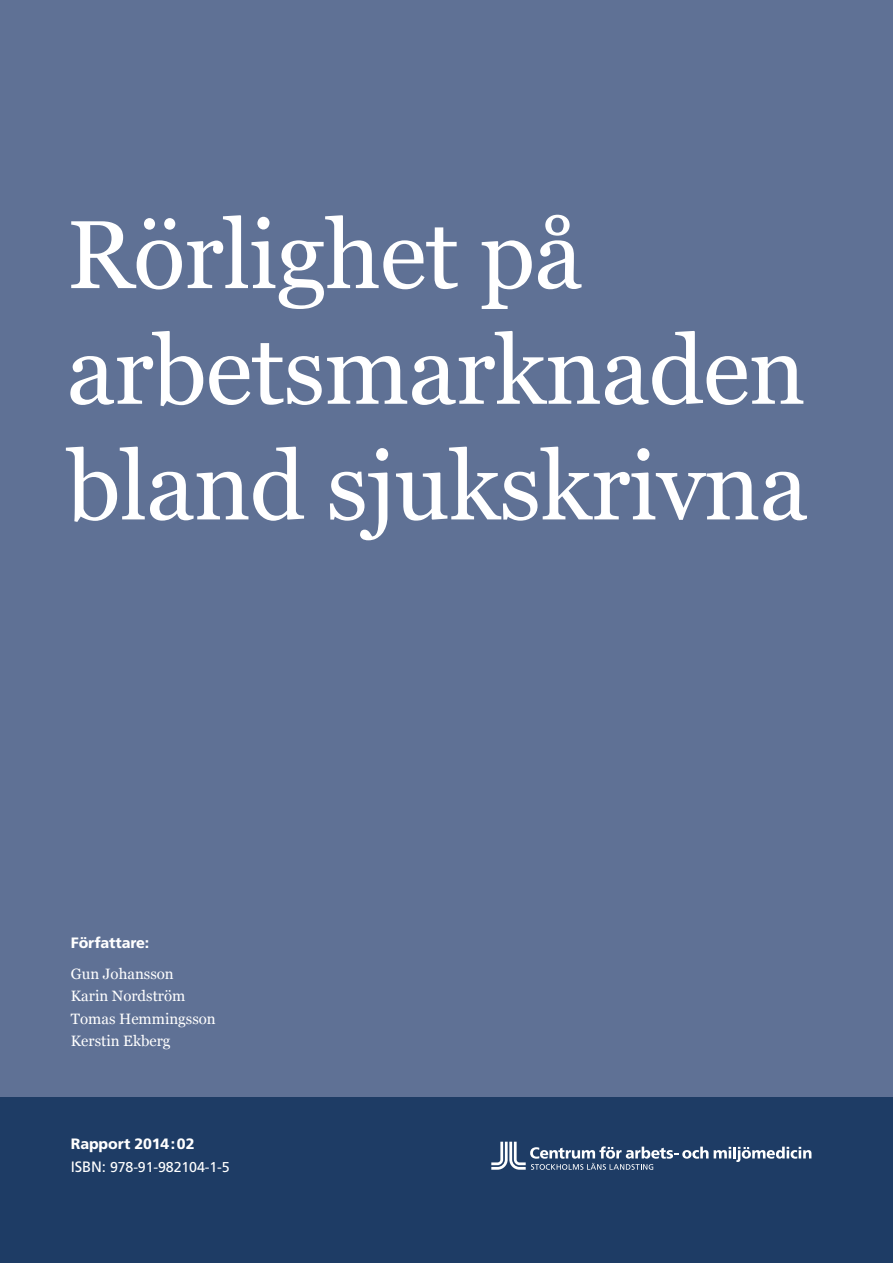
<style>
.page{position:relative;width:893px;height:1263px;background:#5f7195}
.page>*{position:absolute;margin:0;border:0;box-sizing:border-box;transform-origin:0 0}
.t1{font:96.45px/115.6px "Georgia";letter-spacing:-.01em;color:#fff}
.t2{font:15px/22.5px "Georgia";color:#fff}
.t3{font:800 15px "Frutiger SLLOTF";letter-spacing:-.01em;color:#fff}
.t4{font:14.25px "Frutiger SLLOTF";letter-spacing:-.01em;color:#fff}
.s1{font-size:15px}
</style>
<div class="page">
<div style="left:0;top:1098px;width:893px;height:165px;background:#1e3c65"></div>
<svg style="left:714px;top:1146px;width:97px;height:16px"></svg>
<svg style="left:491px;top:1142px;width:217px;height:28px"></svg>
<h1 class="t1" style="left:67px;top:193px;width:743px">Rörlighet på arbetsmarknaden bland sjukskrivna</h1>
<p class="t3" style="left:71px;top:933px;width:80px">Författare:</p>
<p class="t2" style="left:71px;top:961px;width:146px">Gun Johansson<br>Karin Nordström<br>Tomas Hemmingsson<br>Kerstin Ekberg</p>
<p class="t3" style="left:71px;top:1135px;width:125px">Rapport 2014:02</p>
<p class="t4" style="left:71px;top:1158px;width:160px"><span class="s1">ISBN:</span> 978-91-982104-1-5</p>
</div>
